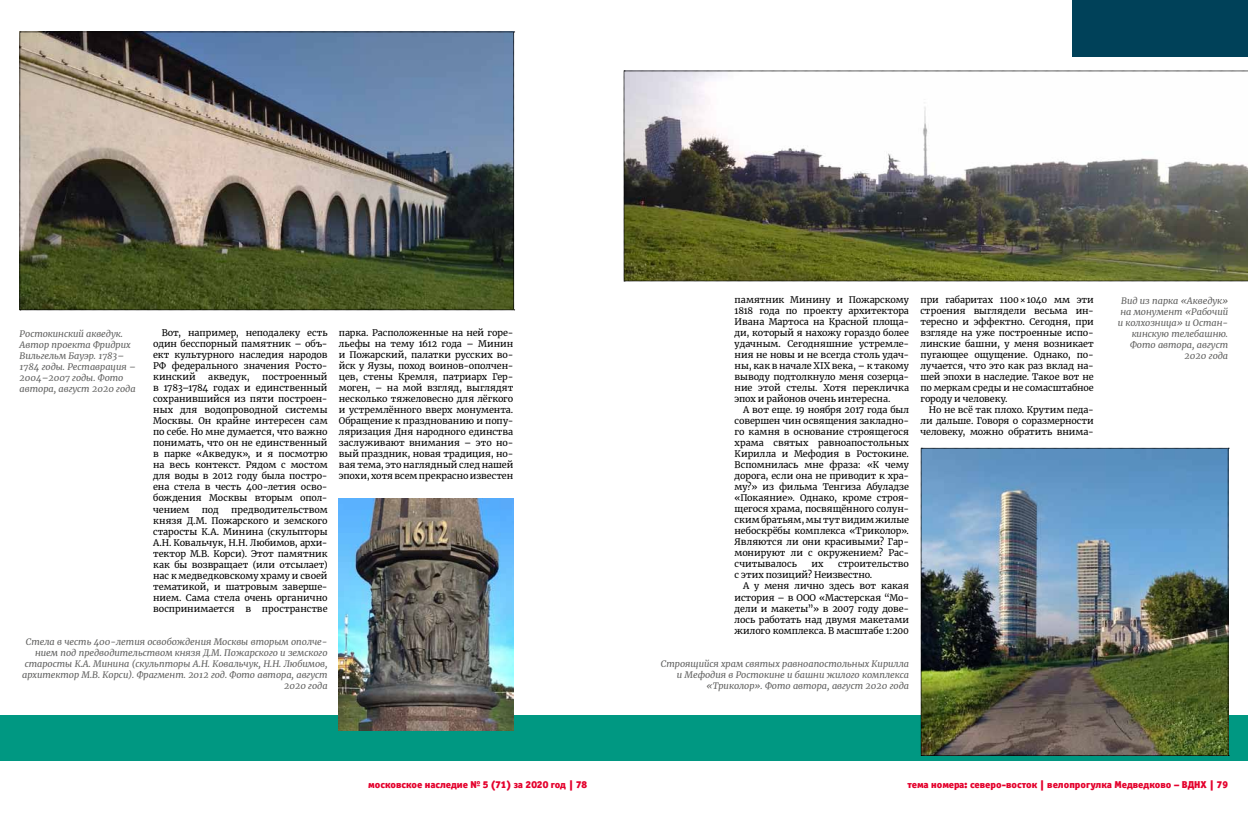
<style>
.page{position:relative;width:1248px;height:823px;background:#fff}
.page>*{position:absolute;margin:0;border:0;box-sizing:border-box;transform-origin:0 0}
.t1{font:10px "Officina Sans Black C";color:#e4022d}
.t2{font:9px/11px "Merriweather";letter-spacing:-.005em;color:#000;text-align:justify}
.t3{font:italic 9px/11px "Merriweather";color:#636362;text-align:right}
</style>
<div class="page">
<div style="left:1071px;top:0;width:176px;height:57px;background:#004159"></div>
<div style="left:0;top:714px;width:1247px;height:46px;background:#009882"></div>
<img style="left:20px;top:32px;width:494px;height:278px">
<img style="left:339px;top:498px;width:174px;height:231px">
<img style="left:623px;top:71px;width:625px;height:210px">
<img style="left:920px;top:447px;width:308px;height:308px">
<p class="t3" style="left:20px;top:328px;width:118px;text-align:left">Ростокинский акведук.<br>Автор проекта Фридрих<br>Вильгельм Бауэр. 1783–<br>1784 годы. Реставрация –<br>2004–2007 годы. Фото автора, август 2020 года</p>
<p class="t2" style="left:153px;top:327px;width:176px;text-indent:9px">Вот, например, неподалеку есть один бесспорный памятник – объ&shy;ект культурного наследия народов РФ федерального значения Росто&shy;кинский</p>
<p class="t2" style="left:153px;top:371px;width:176px;text-indent:109px">построенный в 1783–1784 годах и единственный сохранившийся из пяти построен&shy;ных для водопроводной системы Москвы. Он крайне интересен сам по себе. Но мне думается, что важно понимать, что он не единственный в парке «Акведук», и я посмотрю на весь контекст. Рядом с мостом для воды в 2012 году была постро&shy;ена стела в честь 400-летия осво&shy;бождения Москвы вторым опол&shy;чением</p>
<p class="t2" style="left:208px;top:371px;width:43px">акведук,</p>
<p class="t2" style="left:153px;top:503px;width:176px;text-indent:78px">предводительством князя Д.М. Пожарского и земского старосты К.А. Минина (скульпторы А.Н. Ковальчук, Н.Н. Любимов, архи&shy;тектор М.В. Корси). Этот памятник как бы возвращает (или отсылает) нас к медведковскому храму и своей тематикой, и шатровым заверше&shy;нием. Сама стела очень органично воспринимается в пространстве</p>
<p class="t2" style="left:202px;top:503px;width:18px">под</p>
<p class="t3" style="left:22px;top:636px;width:307px">Стела в честь 400-летия освобождения Москвы вторым ополче&shy;нием под предводительством князя Д.М. Пожарского и земского старосты К.А. Минина (скульпторы А.Н. Ковальчук, Н.Н. Любимов, архитектор М.В. Корси). Фрагмент. 2012 год. Фото автора, август 2020 года</p>
<p class="t2" style="left:339px;top:327px;width:176px">парка. Расположенные на ней горе&shy;льефы на тему 1612 года – Минин и Пожарский, палатки русских во&shy;йск у Яузы, поход воинов-ополчен&shy;цев, стены Кремля, патриарх Гер&shy;моген, – на мой взгляд, выглядят несколько тяжеловесно для лёгкого и устремлённого вверх монумента.<br>Обращение к празднованию и попу&shy;ляризация Дня народного единства заслуживают внимания – это но&shy;вый праздник, новая традиция, но&shy;вая тема, это наглядный след нашей эпохи, хотя всем прекрасно известен</p>
<p class="t2" style="left:734px;top:294px;width:176px">памятник Минину и Пожарскому 1818 года по проекту архитектора Ивана Мартоса на Красной площа&shy;ди, который я нахожу гораздо более удачным. Сегодняшние устремле&shy;ния не новы и не всегда столь удач&shy;ны, как в начале XIX века, – к такому выводу подтолкнуло меня созерца&shy;ние этой стелы. Хотя перекличка эпох и районов очень интересна.</p>
<p class="t2" style="left:734px;top:404px;width:176px;text-indent:9px">А вот еще. 19 ноября 2017 года был совершен чин освящения закладно&shy;го камня в основание строящегося храма святых равноапостольных Кирилла и Мефодия в Ростокине.<br>Вспомнилась мне фраза: «К чему дорога, если она не приводит к хра&shy;му?» из фильма Тенгиза Абуладзе «Покаяние». Однако, кроме строя&shy;щегося храма, посвящённого солун&shy;ским братьям, мы тут видим жилые небоскрёбы комплекса «Триколор».<br>Являются ли они красивыми? Гар&shy;монируют ли с окружением? Рас&shy;считывалось</p>
<p class="t2" style="left:734px;top:558px;width:176px;text-indent:104px">строительство с этих позиций? Неизвестно.</p>
<p class="t2" style="left:734px;top:580px;width:176px;text-indent:9px">А у меня лично здесь вот какая история – в ООО «Мастерская “Мо&shy;дели и макеты”» в 2007 году дове&shy;лось работать над двумя макетами жилого комплекса. В масштабе 1:200</p>
<p class="t2" style="left:811px;top:558px;width:14px">их</p>
<p class="t3" style="left:661px;top:657px;width:249px">Строящийся храм святых равноапостольных Кирилла и Мефодия в Ростокине и башни жилого комплекса «Триколор». Фото автора, август 2020 года</p>
<p class="t2" style="left:920px;top:294px;width:175px">при габаритах 1100 × 1040 мм эти строения выглядели весьма ин&shy;тересно и эффектно. Сегодня, при взгляде на уже построенные испо&shy;линские башни, у меня возникает пугающее ощущение. Однако, по&shy;лучается, что это как раз вклад на&shy;шей эпохи в наследие. Такое вот не по меркам среды и не сомасштабное городу и человеку.</p>
<p class="t2" style="left:920px;top:404px;width:175px;text-indent:9px">Но не всё так плохо. Крутим педа&shy;ли дальше. Говоря о соразмерности человеку, можно обратить внима-</p>
<p class="t3" style="left:1117px;top:295px;width:112px">Вид из парка «Акведук» на монумент «Рабочий и колхозница» и Остан&shy;кинскую телебашню.<br>Фото автора, август<br>2020 года</p>
<p class="t1" style="left:368px;top:778px;width:220px">московское наследие № 5 (71) за 2020 год | 78</p>
<p class="t1" style="left:907px;top:778px;width:322px">тема номера: северо-восток | велопрогулка Медведково – ВДНХ | 79</p>
</div>
